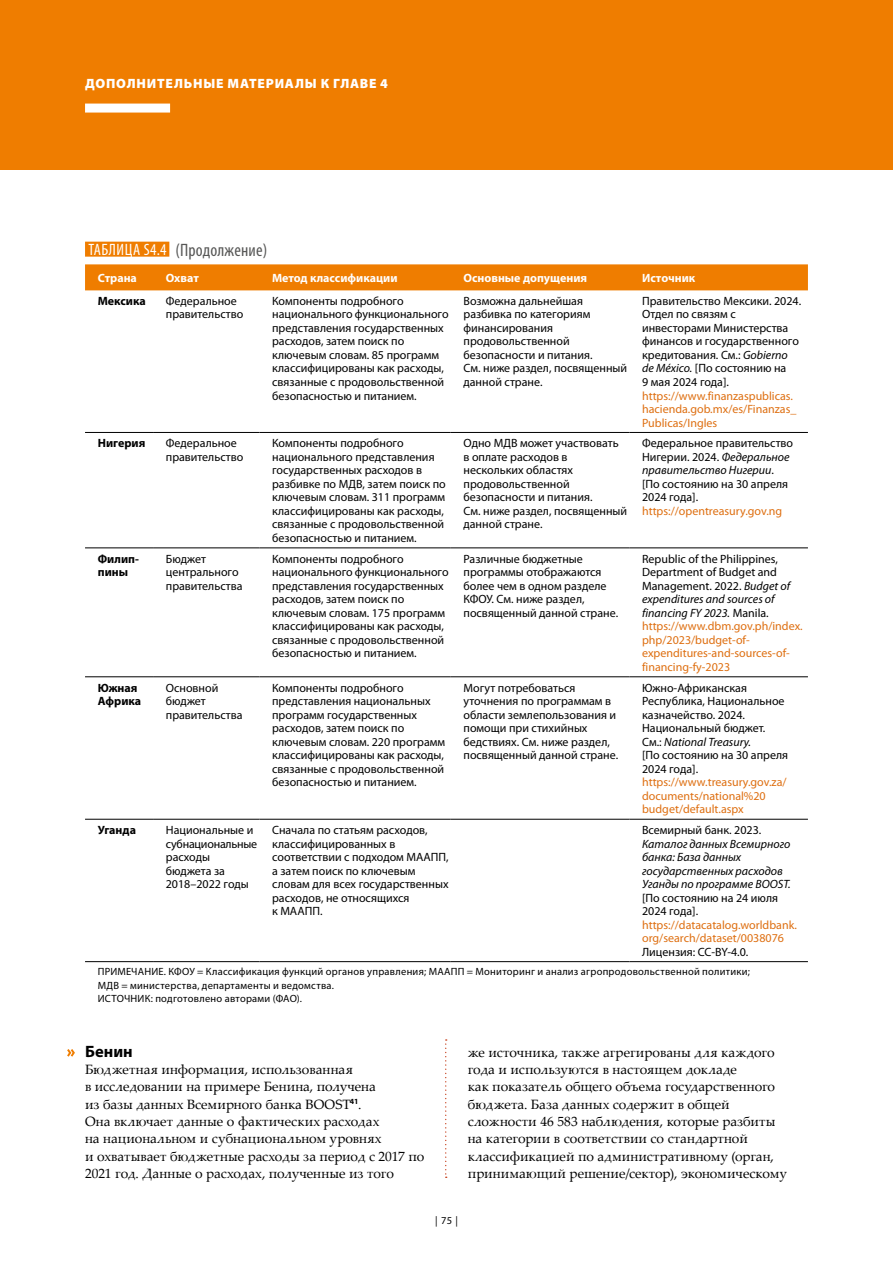
<style>
.page{position:relative;width:893px;height:1263px;background:#fff}
.page>*{position:absolute;margin:0;border:0;box-sizing:border-box;transform-origin:0 0}
.t1{font:condensed 18px "Myriad Pro";letter-spacing:.01em;color:#575756}
.Heading_5_OK__RU{font:700 16.5px "Myriad Pro";letter-spacing:.005em;color:#000}
.NewPara1_OK__RU{font:13.5px/17.2px "Palatino Linotype";color:#000}
.t2{font:900 13.5px "Myriad Pro";letter-spacing:.055em;color:#fff}
.Table_Body_OK{font:12px/13.5px "Myriad Pro";color:#000}
.Table_Body_OK-2{font:12px/13.5px "Myriad Pro";color:#de6f11}
.Table_Body_OK-3{font:italic 12px/13.5px "Myriad Pro";color:#000}
.Table_Head_OK{font:700 12px "Myriad Pro";color:#fff}
.Table_Body_OK-4{font:700 12px/13.5px "Myriad Pro";color:#000}
.Table_source_OK{font:10.5px/13.5px "Myriad Pro";letter-spacing:.025em;color:#000}
.s1{font-size:16.5px;color:#fff}
.s2{font-style:italic}
.s3{color:#de6f11}
.s4{color:#000}
.s5{font-style:italic;color:#000}
.s6{font-style:normal}
.s7{font-style:normal;color:#de6f11}
</style>
<div class="page">
<div style="left:0;top:0;width:893px;height:170px;background:#ef7d00"></div>
<div style="left:85px;top:104px;width:85px;height:9px;background:#fff"></div>
<svg style="left:445px;top:1039px;width:2px;height:139px"></svg>
<div style="left:85px;top:264px;width:723px;height:26px;background:#ef7d00"></div>
<hr style="left:85px;top:432px;width:68px;height:1px;background:#000">
<hr style="left:153px;top:432px;width:106px;height:1px;background:#000">
<hr style="left:259px;top:432px;width:192px;height:1px;background:#000">
<hr style="left:451px;top:432px;width:178px;height:1px;background:#000">
<hr style="left:629px;top:432px;width:179px;height:1px;background:#000">
<hr style="left:85px;top:547px;width:68px;height:1px;background:#000">
<hr style="left:153px;top:547px;width:106px;height:1px;background:#000">
<hr style="left:259px;top:547px;width:192px;height:1px;background:#000">
<hr style="left:451px;top:547px;width:178px;height:1px;background:#000">
<hr style="left:629px;top:547px;width:179px;height:1px;background:#000">
<hr style="left:85px;top:676px;width:68px;height:1px;background:#000">
<hr style="left:153px;top:676px;width:106px;height:1px;background:#000">
<hr style="left:259px;top:676px;width:192px;height:1px;background:#000">
<hr style="left:451px;top:676px;width:178px;height:1px;background:#000">
<hr style="left:629px;top:676px;width:179px;height:1px;background:#000">
<hr style="left:85px;top:819px;width:68px;height:1px;background:#000">
<hr style="left:153px;top:819px;width:106px;height:1px;background:#000">
<hr style="left:259px;top:819px;width:192px;height:1px;background:#000">
<hr style="left:451px;top:819px;width:178px;height:1px;background:#000">
<hr style="left:629px;top:819px;width:179px;height:1px;background:#000">
<hr style="left:85px;top:961px;width:68px;height:1px;background:#000">
<hr style="left:153px;top:961px;width:106px;height:1px;background:#000">
<hr style="left:259px;top:961px;width:192px;height:1px;background:#000">
<hr style="left:451px;top:961px;width:178px;height:1px;background:#000">
<hr style="left:629px;top:961px;width:179px;height:1px;background:#000">
<div style="left:85px;top:242px;width:84px;height:15px;background:#ef7d00"></div>
<svg style="left:67px;top:1049px;width:8px;height:8px"></svg>
<p class="t2" style="left:85px;top:74px;width:304px">ДОПОЛНИТЕЛЬНЫЕ МАТЕРИАЛЫ К ГЛАВЕ 4</p>
<p class="t1" style="left:88px;top:239px;width:180px"><span class="s1">ТАБЛИЦА S4.4</span> (Продолжение)</p>
<p class="Table_Head_OK" style="left:98px;top:270px;width:41px">Страна</p>
<p class="Table_Head_OK" style="left:166px;top:270px;width:35px">Охват</p>
<p class="Table_Head_OK" style="left:272px;top:270px;width:127px">Метод классификации</p>
<p class="Table_Head_OK" style="left:463px;top:270px;width:125px">Основные допущения</p>
<p class="Table_Head_OK" style="left:642px;top:270px;width:55px">Источник</p>
<p class="Table_Body_OK-4" style="left:98px;top:294px;width:50px">Мексика</p>
<p class="Table_Body_OK" style="left:166px;top:294px;width:79px">Федеральное правительство</p>
<p class="Table_Body_OK" style="left:272px;top:294px;width:178px">Компоненты подробного национального функционального представления государственных расходов, затем поиск по ключевым словам. 85 программ классифицированы как расходы, связанные с продовольственной безопасностью и питанием.</p>
<p class="Table_Body_OK" style="left:463px;top:294px;width:165px">Возможна дальнейшая разбивка по категориям финансирования продовольственной безопасности и питания.<br>См. ниже раздел, посвященный данной стране.</p>
<p class="Table_Body_OK" style="left:642px;top:294px;width:161px">Правительство Мексики. 2024.<br>Отдел по связям с инвесторами Министерства финансов и государственного кредитования. См.: <span class="s2">Gobierno de México.</span> [По состоянию на<br>9 мая 2024 года]. <span class="s3">https://www.finanzaspublicas. hacienda.gob.mx/es/Finanzas_<br>Publicas/Ingles</span></p>
<p class="Table_Body_OK-4" style="left:98px;top:436px;width:49px">Нигерия</p>
<p class="Table_Body_OK" style="left:166px;top:436px;width:79px">Федеральное правительство</p>
<p class="Table_Body_OK" style="left:272px;top:436px;width:175px">Компоненты подробного национального представления государственных расходов в разбивке по МДВ, затем поиск по ключевым словам. 311 программ классифицированы как расходы, связанные с продовольственной безопасностью и питанием.</p>
<p class="Table_Body_OK" style="left:463px;top:436px;width:165px">Одно МДВ может участвовать в оплате расходов в нескольких областях продовольственной безопасности и питания.<br>См. ниже раздел, посвященный данной стране.</p>
<p class="Table_Body_OK" style="left:642px;top:436px;width:153px">Федеральное правительство<br>Нигерии. 2024. <span class="s2">Федеральное правительство Нигерии</span>. [По состоянию на 30 апреля<br>2024 года]. <span class="s3">https://opentreasury.gov.ng</span></p>
<p class="Table_Body_OK-4" style="left:98px;top:552px;width:43px">Филип&shy;пины</p>
<p class="Table_Body_OK" style="left:166px;top:552px;width:78px">Бюджет центрального правительства</p>
<p class="Table_Body_OK" style="left:272px;top:552px;width:178px">Компоненты подробного национального функционального представления государственных расходов, затем поиск по ключевым словам. 175 программ классифицированы как расходы, связанные с продовольственной безопасностью и питанием.</p>
<p class="Table_Body_OK" style="left:463px;top:552px;width:156px">Различные бюджетные программы отображаются более чем в одном разделе<br>КФОУ. См. ниже раздел, посвященный данной стране.</p>
<p class="Table_Body_OK-2" style="left:642px;top:552px;width:162px"><span class="s4">Republic of the Philippines,<br>Department of Budget and<br>Management. 2022.</span> <span class="s5">Budget of expenditures and sources of financing FY 2023.</span> <span class="s4">Manila. </span>https://www.dbm.gov.ph/index. php/2023/budget-of&shy;expenditures-and-sources-of&shy;financing-fy-2023</p>
<p class="Table_Body_OK-4" style="left:98px;top:680px;width:45px">Южная<br>Африка</p>
<p class="Table_Body_OK" style="left:166px;top:681px;width:78px">Основной бюджет правительства</p>
<p class="Table_Body_OK" style="left:272px;top:681px;width:175px">Компоненты подробного представления национальных программ государственных расходов, затем поиск по ключевым словам. 220 программ классифицированы как расходы, связанные с продовольственной безопасностью и питанием.</p>
<p class="Table_Body_OK" style="left:463px;top:681px;width:156px">Могут потребоваться уточнения по программам в области землепользования и помощи при стихийных бедствиях. См. ниже раздел, посвященный данной стране.</p>
<p class="Table_Body_OK" style="left:642px;top:681px;width:148px">Южно-Африканская<br>Республика, Национальное казначейство. 2024.<br>Национальный бюджет.<br>См.: <span class="s2">National Treasury.<br></span>[По состоянию на 30 апреля<br>2024 года]. <span class="s3">https://www.treasury.gov.za/ documents/national%20 budget/default.aspx</span></p>
<p class="Table_Body_OK-4" style="left:98px;top:823px;width:40px">Уганда</p>
<p class="Table_Body_OK" style="left:166px;top:823px;width:93px">Национальные и субнациональные расходы бюджета за<br>2018–2022 годы</p>
<p class="Table_Body_OK" style="left:272px;top:823px;width:178px">Сначала по статьям расходов, классифицированных в соответствии с подходом МААПП, а затем поиск по ключевым словам для всех государственных расходов, не относящихся<br>к МААПП.</p>
<p class="Table_Body_OK-3" style="left:642px;top:823px;width:156px"><span class="s6">Всемирный банк. 2023.<br></span>Каталог данных Всемирного банка: База данных государственных расходов<br>Уганды по программе BOOST. <span class="s6">[По состоянию на 24 июля<br>2024 года]. </span><span class="s7">https://datacatalog.worldbank. org/search/dataset/0038076<br></span><span class="s6">Лицензия: CC-BY-4.0.</span></p>
<p class="Table_source_OK" style="left:98px;top:965px;width:654px">ПРИМЕЧАНИЕ. КФОУ = Классификация функций органов управления; МААПП = Мониторинг и анализ агропродовольственной политики;<br>МДВ = министерства, департаменты и ведомства.</p>
<p class="Table_source_OK" style="left:98px;top:992px;width:206px">ИСТОЧНИК: подготовлено авторами (ФАО).</p>
<p class="Heading_5_OK__RU" style="left:85px;top:1040px;width:49px">Бенин</p>
<p class="NewPara1_OK__RU" style="left:85px;top:1060px;width:341px">Бюджетная информация, использованная<br>в исследовании на примере Бенина, получена<br>из базы данных Всемирного банка BOOST<sup>41</sup>.<br>Она включает данные о фактических расходах<br>на национальном и субнациональном уровнях<br>и охватывает бюджетные расходы за период с 2017 по 2021 год. Данные о расходах, полученные из того</p>
<p class="NewPara1_OK__RU" style="left:468px;top:1043px;width:321px">же источника, также агрегированы для каждого года и используются в настоящем докладе<br>как показатель общего объема государственного бюджета. База данных содержит в общей сложности 46 583 наблюдения, которые разбиты на категории в соответствии со стандартной классификацией по административному (орган, принимающий решение/сектор), экономическому</p>
<p class="Table_source_OK" style="left:435px;top:1213px;width:24px">| 75 |</p>
</div>
